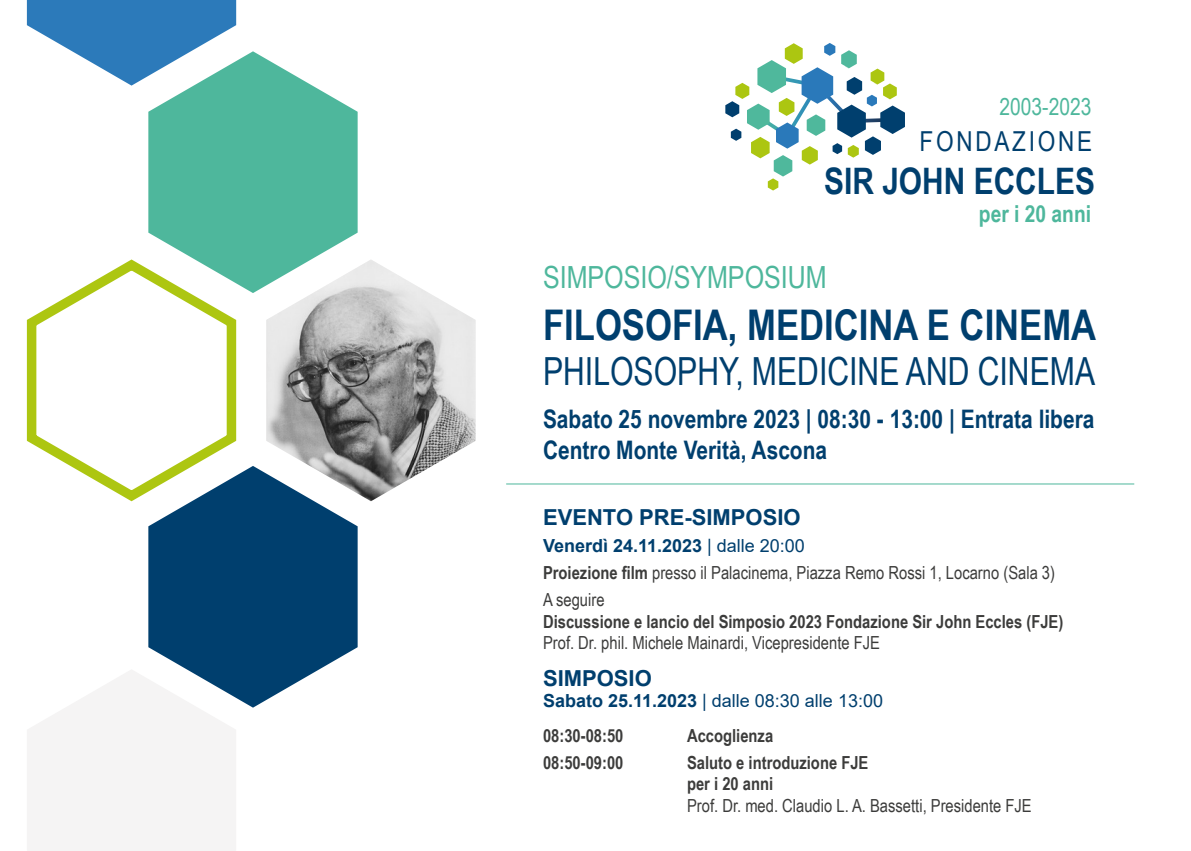
<style>
.page{position:relative;width:1191px;height:851px;background:#fff}
.page>*{position:absolute;margin:0;border:0;box-sizing:border-box;transform-origin:0 0}
.t1{font:700 42.2px "Arial Narrow";color:#003f6e}
.t2{font:38.8px "Arial Narrow";color:#003f6e;scale:.95 1}
.t3{font:700 36.4px "Arial Narrow";color:#003f6e}
.t4{font:30.6px "Arial Narrow";color:#4eb79c}
.t5{font:27.4px "Arial Narrow";letter-spacing:.1em;color:#003f6e}
.t6{font:700 25.6px/30.6px "Arial Narrow";color:#003f6e}
.t7{font:700 23.4px "Arial Narrow";color:#4eb79c}
.t8{font:23.4px "Arial Narrow";color:#4eb79c}
.t9{font:700 22px "Arial";color:#003f6e}
.t10{font:18px/27.2px "Arial Narrow";color:#3c3c3b}
.t11{font:700 18px/21.6px "Arial Narrow";color:#3c3c3b}
.t12{font:18px "Arial";color:#003f6e}
.t13{font:700 18px "Arial";color:#003f6e}
.s1{font-weight:400}
.s2{font-weight:700}
</style>
<div class="page">
<svg style="left:26px;top:259px;width:211px;height:243px"></svg>
<svg style="left:27px;top:670px;width:209px;height:180px"></svg>
<svg style="left:148px;top:51px;width:210px;height:242px;fill:#4eb79c"></svg>
<svg style="left:148px;top:466px;width:210px;height:241px;fill:#003f6e"></svg>
<svg style="left:27px;top:0;width:209px;height:86px"></svg>
<img style="left:266px;top:259px;width:209px;height:242px">
<svg style="left:725px;top:43px;width:180px;height:147px"></svg>
<hr style="left:506px;top:483px;width:628px;height:1px;background:#4eb79c">
<p class="t8" style="left:999px;top:90px;width:93px">2003-2023</p>
<h3 class="t5" style="left:919px;top:121px;width:174px">FONDAZIONE</h3>
<h3 class="t3" style="left:824px;top:153px;width:272px">SIR JOHN ECCLES</h3>
<p class="t7" style="left:979px;top:196px;width:114px">per i 20 anni</p>
<h3 class="t4" style="left:543px;top:255px;width:285px">SIMPOSIO/SYMPOSIUM</h3>
<h1 class="t1" style="left:543px;top:293px;width:555px">FILOSOFIA, MEDICINA E CINEMA</h1>
<h2 class="t2" style="left:543px;top:343px;width:583px">PHILOSOPHY, MEDICINE AND CINEMA</h2>
<h3 class="t6" style="left:543px;top:402px;width:553px">Sabato 25 novembre 2023 | 08:30 - 13:00 | Entrata libera<br>Centro Monte Verità, Ascona</h3>
<p class="t9" style="left:543px;top:501px;width:259px">EVENTO PRE-SIMPOSIO</p>
<p class="t13" style="left:543px;top:532px;width:263px">Venerdì 24.11.2023 <span class="s1">| dalle 20:00</span></p>
<p class="t10" style="left:543px;top:558px;width:513px"><span class="s2">Proiezione film</span> presso il Palacinema, Piazza Remo Rossi 1, Locarno (Sala 3)<br>A seguire</p>
<p class="t11" style="left:543px;top:609px;width:522px">Discussione e lancio del Simposio 2023 Fondazione Sir John Eccles (FJE)</p>
<p class="t10" style="left:543px;top:628px;width:338px">Prof. Dr. phil. Michele Mainardi, Vicepresidente FJE</p>
<p class="t9" style="left:543px;top:662px;width:110px">SIMPOSIO</p>
<p class="t12" style="left:543px;top:688px;width:341px"><span class="s2">Sabato 25.11.2023</span> | dalle 08:30 alle 13:00</p>
<p class="t11" style="left:543px;top:723px;width:82px">08:30-08:50</p>
<p class="t11" style="left:687px;top:723px;width:88px">Accoglienza</p>
<p class="t11" style="left:543px;top:750px;width:82px">08:50-09:00</p>
<p class="t11" style="left:687px;top:750px;width:183px">Saluto e introduzione FJE per i 20 anni</p>
<p class="t10" style="left:687px;top:791px;width:346px">Prof. Dr. med. Claudio L. A. Bassetti, Presidente FJE</p>
</div>
